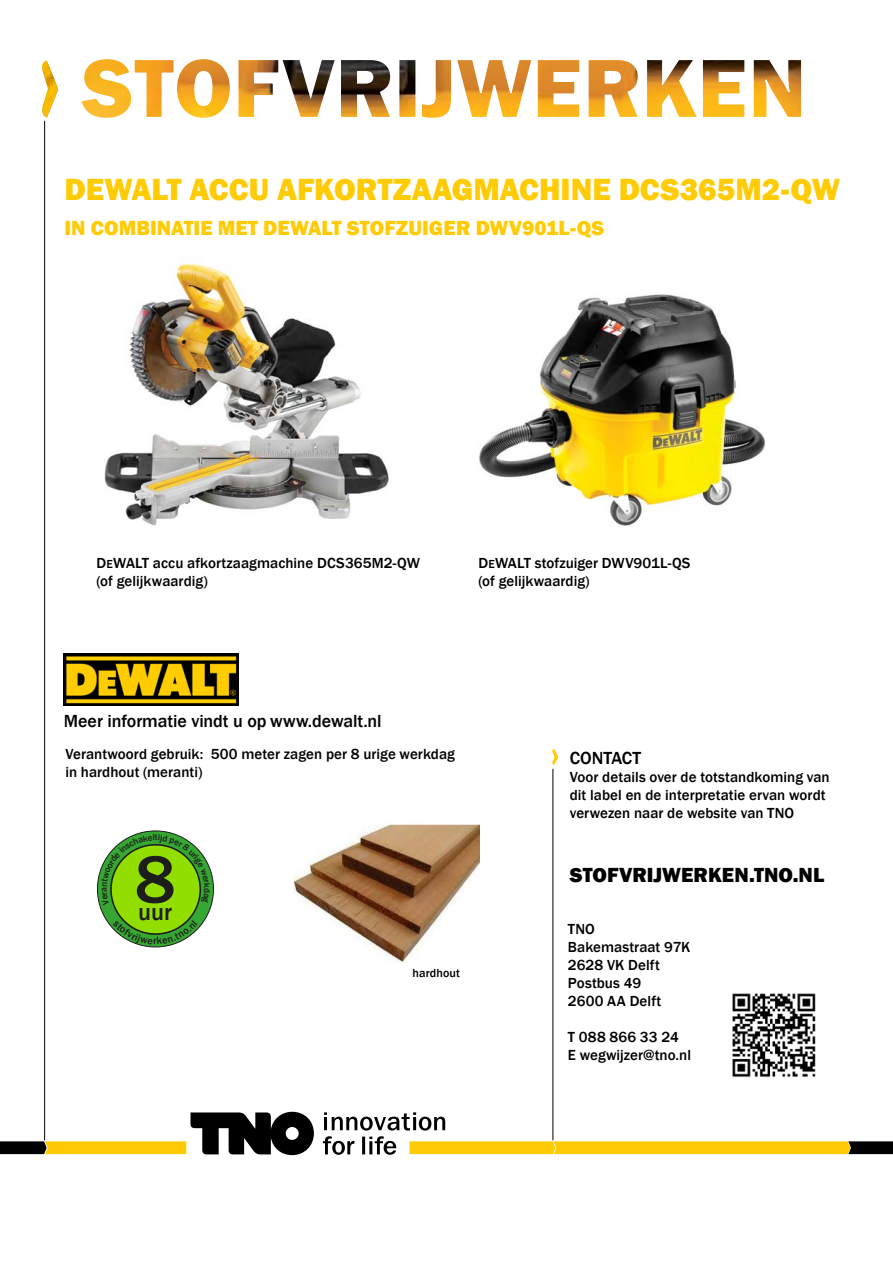
<style>
.page{position:relative;width:893px;height:1263px;background:#fff}
.page>*{position:absolute;margin:0;border:0;box-sizing:border-box;transform-origin:0 0}
.t1{font:500 69.3px "Franklin Gothic";color:#1d1d1b}
.t2{font:44.1px "Myriad Pro";color:#1d1d1b}
.t3{font:800 31.5px "Franklin Gothic";color:#ffcb05}
.t4{font:500 24px "Franklin Gothic";color:#1d1d1b}
.t5{font:800 21px "Franklin Gothic";letter-spacing:.005em;color:#ffcb05}
.t6{font:800 21px "Franklin Gothic";color:#000}
.t7{font:500 18px "Franklin Gothic";letter-spacing:-.005em;color:#000}
.t8{font:15.15px "Myriad Pro";color:#1d1d1b}
.t9{font:500 15px/18px "Franklin Gothic";letter-spacing:.005em;color:#000}
.t10{font:500 12px "Franklin Gothic";letter-spacing:.01em;color:#000}
.s1{font-size:12px}
</style>
<div class="page">
<svg style="left:45px;top:702px;width:1px;height:12px"></svg>
<hr style="left:44px;top:121px;width:1px;height:1019px;background:#000">
<hr style="left:553px;top:769px;width:1px;height:371px;background:#000">
<svg style="left:552px;top:749px;width:6px;height:16px"></svg>
<svg style="left:81px;top:59px;width:721px;height:59px"></svg>
<img style="left:42px;top:61px;width:16px;height:56px">
<img style="left:64px;top:654px;width:174px;height:52px">
<svg style="left:97px;top:831px;width:116px;height:116px"></svg>
<div style="left:111px;top:845px;width:89px;height:89px;background:#92de00;border-radius:50%"></div>
<img style="left:732px;top:993px;width:84px;height:84px">
<img style="left:293px;top:824px;width:187px;height:138px">
<img style="left:479px;top:294px;width:286px;height:232px">
<img style="left:104px;top:263px;width:285px;height:263px">
<svg style="left:0;top:1103px;width:893px;height:53px"></svg>
<svg style="left:102px;top:834px;width:108px;height:71px"></svg>
<svg style="left:113px;top:920px;width:85px;height:24px"></svg>
<h3 class="t3" style="left:64px;top:169px;width:777px">DEWALT ACCU AFKORTZAAGMACHINE DCS365M2-QW</h3>
<h3 class="t5" style="left:64px;top:214px;width:541px">IN COMBINATIE MET DEWALT STOFZUIGER DWV901L-QS</h3>
<p class="t9" style="left:96px;top:554px;width:325px">D<span class="s1">E</span>WALT accu afkortzaagmachine DCS365M2-QW (of gelijkwaardig)</p>
<p class="t9" style="left:478px;top:554px;width:214px">D<span class="s1">E</span>WALT stofzuiger DWV901L-QS (of gelijkwaardig)</p>
<p class="t7" style="left:64px;top:710px;width:319px">Meer informatie vindt u op www.dewalt.nl</p>
<p class="t9" style="left:65px;top:745px;width:391px">Verantwoord gebruik: 500 meter zagen per 8 urige werkdag in hardhout (meranti)</p>
<h1 class="t1" style="left:135px;top:837px;width:42px">8</h1>
<h3 class="t4" style="left:138px;top:897px;width:35px">uur</h3>
<h2 class="t2" style="left:144px;top:858px;width:24px">8</h2>
<p class="t8" style="left:145px;top:898px;width:23px">uur</p>
<p class="t10" style="left:412px;top:966px;width:49px">hardhout</p>
<p class="t7" style="left:570px;top:747px;width:73px">CONTACT</p>
<p class="t9" style="left:570px;top:768px;width:261px">Voor details over de totstandkoming van dit label en de interpretatie ervan wordt verwezen naar de website van TNO</p>
<h3 class="t6" style="left:570px;top:861px;width:256px">STOFVRIJWERKEN.TNO.NL</h3>
<p class="t9" style="left:568px;top:920px;width:124px">TNO<br>Bakemastraat 97K<br>2628 VK Delft<br>Postbus 49<br>2600 AA Delft</p>
<p class="t9" style="left:568px;top:1028px;width:125px">T 088 866 33 24<br>E wegwijzer@tno.nl</p>
</div>
